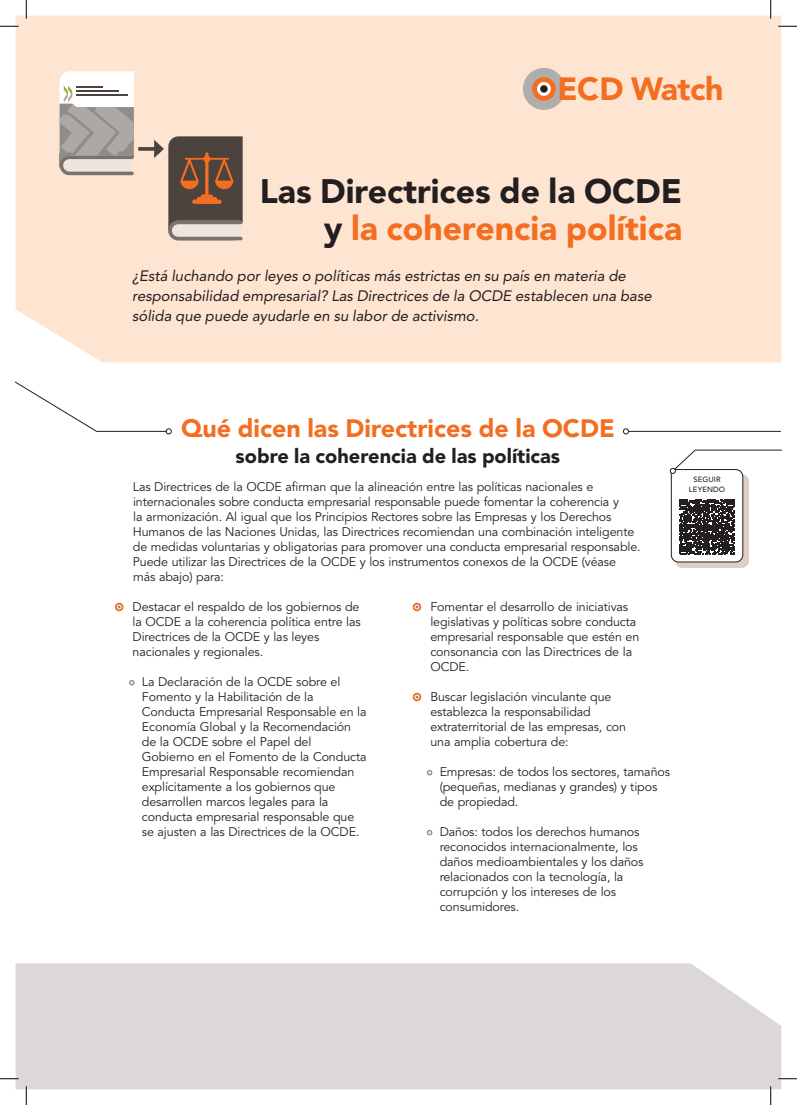
<style>
.page{position:relative;width:797px;height:1105px;background:#fff}
.page>*{position:absolute;margin:0;border:0;box-sizing:border-box;transform-origin:0 0}
.t1{font:900 33.75px/37.5px "Avenir LT Std";color:#231f20;text-align:right}
.t2{font:900 31.88px "Avenir LT Std";letter-spacing:-.01em;color:#f36e21}
.t3{font:900 25px "Avenir LT Std";color:#f36e21}
.t4{font:900 20px "Avenir LT Std";color:#231f20}
.t5{font:italic 15px/20px "Avenir LT Std";color:#231f20}
.t6{font:12.5px/15px "Avenir LT Std";letter-spacing:-.01em;color:#231f20}
.t7{font:500 7.5px/10px "Avenir LT Std";letter-spacing:.02em;color:#231f20;text-align:center}
.s1{color:#f36e21}
</style>
<div class="page">
<div style="left:16px;top:16px;width:765px;height:346px;background:#fee5d2"></div>
<div style="left:16px;top:963px;width:765px;height:126px;background:#dbd8d7"></div>
<img style="left:676px;top:562px;width:72px;height:5px">
<svg style="left:115px;top:603px;width:8px;height:8px"></svg>
<svg style="left:117px;top:605px;width:5px;height:4px"></svg>
<svg style="left:129px;top:680px;width:6px;height:5px"></svg>
<svg style="left:412px;top:603px;width:9px;height:8px"></svg>
<svg style="left:414px;top:605px;width:5px;height:4px"></svg>
<svg style="left:412px;top:693px;width:9px;height:8px"></svg>
<svg style="left:414px;top:695px;width:5px;height:4px"></svg>
<svg style="left:427px;top:770px;width:5px;height:5px"></svg>
<svg style="left:427px;top:830px;width:5px;height:5px"></svg>
<div style="left:523px;top:68px;width:42px;height:42px;background:#b2adad;border-radius:50%"></div>
<div style="left:532px;top:77px;width:23px;height:24px;background:#f36e21;border-radius:50%"></div>
<svg style="left:537px;top:82px;width:14px;height:14px"></svg>
<div style="left:540px;top:85px;width:7px;height:8px;background:#231f20;border-radius:50%"></div>
<svg style="left:58px;top:71px;width:186px;height:171px;background:#cdb9ac"></svg>
<svg style="left:670px;top:450px;width:111px;height:112px"></svg>
<hr style="left:626px;top:431px;width:154px;height:1px;background:#231f20">
<svg style="left:623px;top:429px;width:5px;height:5px"></svg>
<svg style="left:16px;top:382px;width:155px;height:52px"></svg>
<svg style="left:0;top:25px;width:19px;height:2px"></svg>
<svg style="left:778px;top:25px;width:19px;height:2px"></svg>
<svg style="left:0;top:1078px;width:19px;height:1px"></svg>
<svg style="left:778px;top:1078px;width:19px;height:1px"></svg>
<svg style="left:25px;top:0;width:2px;height:19px"></svg>
<svg style="left:25px;top:1086px;width:2px;height:19px"></svg>
<svg style="left:770px;top:0;width:1px;height:19px"></svg>
<svg style="left:770px;top:1086px;width:1px;height:19px"></svg>
<h2 class="t2" style="left:557px;top:70px;width:167px">ECD Watch</h2>
<h1 class="t1" style="left:260px;top:172px;width:424px">Las Directrices de la OCDE y <span class="s1">la coherencia política</span></h1>
<p class="t5" style="left:132px;top:266px;width:521px">¿Está luchando por leyes o políticas más estrictas en su país en materia de responsabilidad empresarial? Las Directrices de la OCDE establecen una base sólida que puede ayudarle en su labor de activismo.</p>
<h3 class="t3" style="left:181px;top:413px;width:435px">Qué dicen las Directrices de la OCDE</h3>
<h3 class="t4" style="left:236px;top:443px;width:326px">sobre la coherencia de las políticas</h3>
<p class="t6" style="left:133px;top:480px;width:509px">Las Directrices de la OCDE afirman que la alineación entre las políticas nacionales e internacionales sobre conducta empresarial responsable puede fomentar la coherencia y<br>la armonización. Al igual que los Principios Rectores sobre las Empresas y los Derechos Humanos de las Naciones Unidas, las Directrices recomiendan una combinación inteligente de medidas voluntarias y obligatorias para promover una conducta empresarial responsable.<br>Puede utilizar las Directrices de la OCDE y los instrumentos conexos de la OCDE (véase más abajo) para:</p>
<p class="t7" style="left:689px;top:475px;width:38px">SEGUIR<br>LEYENDO</p>
<p class="t6" style="left:133px;top:600px;width:230px">Destacar el respaldo de los gobiernos de la OCDE a la coherencia política entre las Directrices de la OCDE y las leyes nacionales y regionales.</p>
<p class="t6" style="left:142px;top:675px;width:226px">La Declaración de la OCDE sobre el Fomento y la Habilitación de la Conducta Empresarial Responsable en la Economía Global y la Recomendación de la OCDE sobre el Papel del Gobierno en el Fomento de la Conducta Empresarial Responsable recomiendan explícitamente a los gobiernos que desarrollen marcos legales para la conducta empresarial responsable que se ajusten a las Directrices de la OCDE.</p>
<p class="t6" style="left:430px;top:600px;width:210px">Fomentar el desarrollo de iniciativas legislativas y políticas sobre conducta empresarial responsable que estén en consonancia con las Directrices de la<br>OCDE.</p>
<p class="t6" style="left:430px;top:690px;width:197px">Buscar legislación vinculante que establezca la responsabilidad extraterritorial de las empresas, con una amplia cobertura de:</p>
<p class="t6" style="left:439px;top:765px;width:232px">Empresas: de todos los sectores, tamaños (pequeñas, medianas y grandes) y tipos de propiedad.</p>
<p class="t6" style="left:439px;top:825px;width:205px">Daños: todos los derechos humanos reconocidos internacionalmente, los daños medioambientales y los daños relacionados con la tecnología, la corrupción y los intereses de los consumidores.</p>
</div>
